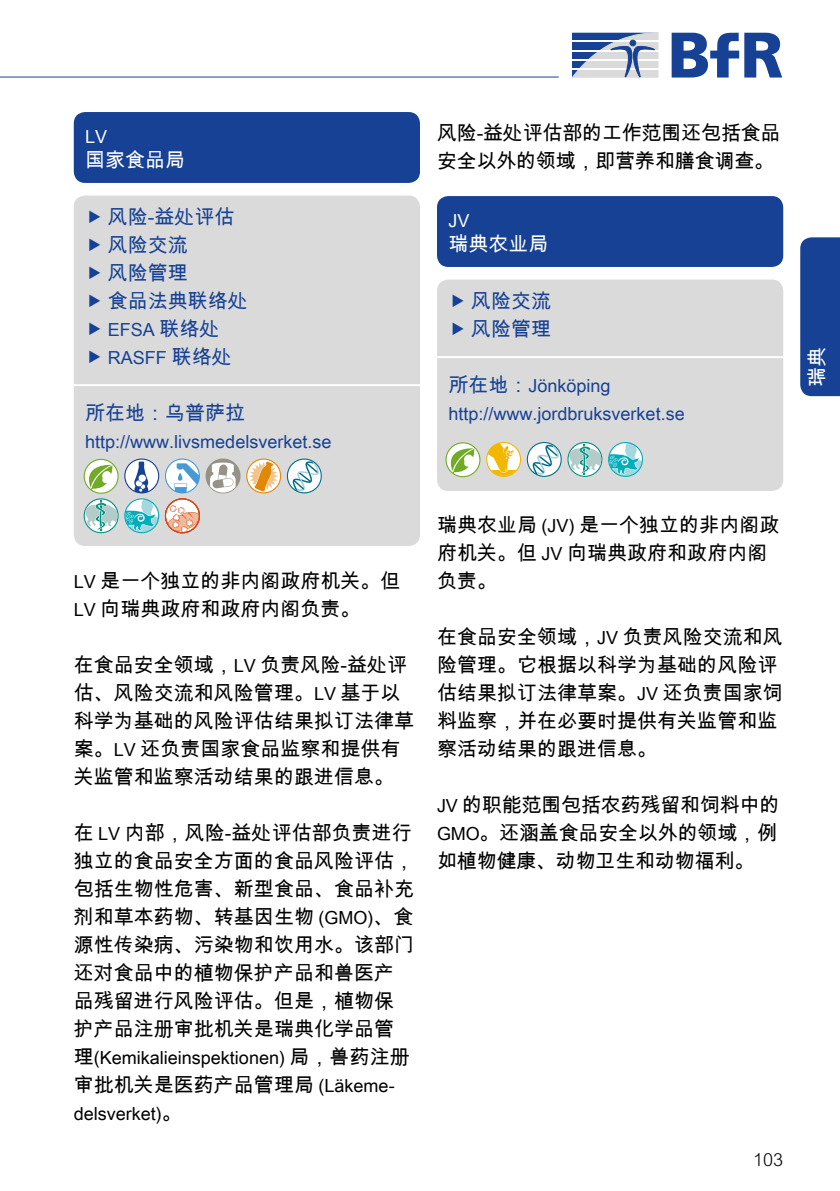
<style>
.page{position:relative;width:840px;height:1191px;background:#fff}
.page>*{position:absolute;margin:0;border:0;box-sizing:border-box;transform-origin:0 0}
.t1{font:20px/28px "Arial Unicode MS";color:#000}
.t2{font:20px/28px "Arial Unicode MS";color:#164194}
.t3{font:20px "Arial Unicode MS";color:#fff}
.t4{font:18px/28px "Arial Unicode MS";color:#164194}
.t5{font:18px "Arial Unicode MS";color:#000}
.t6{font:18px "Arial Unicode MS";color:#fff}
.t7{font:300 18px "Arial MT Pro";color:#000}
.s1{font-size:20px}
.s2{font-size:18px}
</style>
<div class="page">
<svg style="left:572px;top:33px;width:86px;height:45px"></svg>
<svg style="left:744px;top:33px;width:37px;height:45px"></svg>
<svg style="left:671px;top:33px;width:67px;height:45px"></svg>
<hr style="left:0;top:77px;width:558px;height:1px;background:#164194">
<div style="left:800px;top:237px;width:39px;height:159px;background:#164194"></div>
<div style="left:437px;top:279px;width:345px;height:212px;background:#dadada;border-radius:11px"></div>
<hr style="left:437px;top:356px;width:345px;height:2px;background:#fff">
<div style="left:437px;top:196px;width:345px;height:71px;background:#164194;border-radius:11px"></div>
<svg style="left:445px;top:442px;width:35px;height:35px"></svg>
<svg style="left:486px;top:442px;width:156px;height:35px"></svg>
<div style="left:74px;top:195px;width:346px;height:351px;background:#dadada;border-radius:11px"></div>
<hr style="left:74px;top:384px;width:346px;height:2px;background:#fff">
<div style="left:74px;top:112px;width:346px;height:71px;background:#164194;border-radius:11px"></div>
<svg style="left:246px;top:458px;width:76px;height:35px"></svg>
<svg style="left:83px;top:459px;width:35px;height:74px"></svg>
<svg style="left:124px;top:458px;width:35px;height:75px"></svg>
<svg style="left:165px;top:458px;width:75px;height:75px"></svg>
<p class="t6" style="left:85px;top:123px;width:24px">LV</p>
<p class="t3" style="left:85px;top:145px;width:101px">国家食品局</p>
<p class="t2" style="left:108px;top:203px;width:141px">风险-益处评估风险交流<br>风险管理<br>食品法典联络处</p>
<p class="t4" style="left:108px;top:315px;width:126px">EFSA <span class="s1">联络处<br></span>RASFF <span class="s1">联络处</span></p>
<p class="t2" style="left:85px;top:399px;width:161px">所在地：乌普萨拉</p>
<p class="t4" style="left:85px;top:427px;width:248px">http://www.livsmedelsverket.se</p>
<p class="t1" style="left:437px;top:119px;width:345px">风险-益处评估部的工作范围还包括食品安全以外的领域，即营养和膳食调查。</p>
<p class="t6" style="left:448px;top:207px;width:23px">JV</p>
<p class="t3" style="left:448px;top:229px;width:102px">瑞典农业局</p>
<p class="t2" style="left:471px;top:287px;width:81px">风险交流风险管理</p>
<p class="t4" style="left:448px;top:371px;width:238px"><span class="s1">所在地：</span>Jönköping http://www.jordbruksverket.se</p>
<p class="t3" style="left:802px;top:386px;width:41px;rotate:-90deg">瑞典</p>
<p class="t1" style="left:74px;top:567px;width:328px"><span class="s2">LV</span> 是一个独立的非内阁政府机关。但<br><span class="s2">LV</span> 向瑞典政府和政府内阁负责。</p>
<p class="t1" style="left:74px;top:651px;width:341px">在食品安全领域，<span class="s2">LV</span> 负责风险-益处评估、风险交流和风险管理。<span class="s2">LV</span> 基于以科学为基础的风险评估结果拟订法律草案。<span class="s2">LV</span> 还负责国家食品监察和提供有关监管和监察活动结果的跟进信息。</p>
<p class="t1" style="left:74px;top:819px;width:342px">在 <span class="s2">LV</span> 内部，风险-益处评估部负责进行独立的食品安全方面的食品风险评估，包括生物性危害、新型食品、食品补充剂和草本药物、转基因生物 <span class="s2">(GMO)</span>、食源性传染病、污染物和饮用水。该部门还对食品中的植物保护产品和兽医产品残留进行风险评估。但是，植物保护产品注册审批机关是瑞典化学品管</p>
<p class="t5" style="left:74px;top:1045px;width:337px"><span class="s1">理</span>(Kemikalieinspektionen) <span class="s1">局，兽药注册</span></p>
<p class="t1" style="left:74px;top:1071px;width:322px">审批机关是医药产品管理局 <span class="s2">(Läkeme-</span></p>
<p class="t5" style="left:74px;top:1101px;width:110px">delsverket)<span class="s1">。</span></p>
<p class="t1" style="left:437px;top:511px;width:343px">瑞典农业局 <span class="s2">(JV)</span> 是一个独立的非内阁政府机关。但 <span class="s2">JV</span> 向瑞典政府和政府内阁负责。</p>
<p class="t1" style="left:437px;top:623px;width:347px">在食品安全领域，<span class="s2">JV</span> 负责风险交流和风险管理。它根据以科学为基础的风险评估结果拟订法律草案。<span class="s2">JV</span> 还负责国家饲料监察，并在必要时提供有关监管和监察活动结果的跟进信息。</p>
<p class="t1" style="left:437px;top:791px;width:344px"><span class="s2">JV</span> 的职能范围包括农药残留和饲料中的<br><span class="s2">GMO</span>。还涵盖食品安全以外的领域，例如植物健康、动物卫生和动物福利。</p>
<p class="t7" style="left:752px;top:1149px;width:32px">103</p>
</div>
